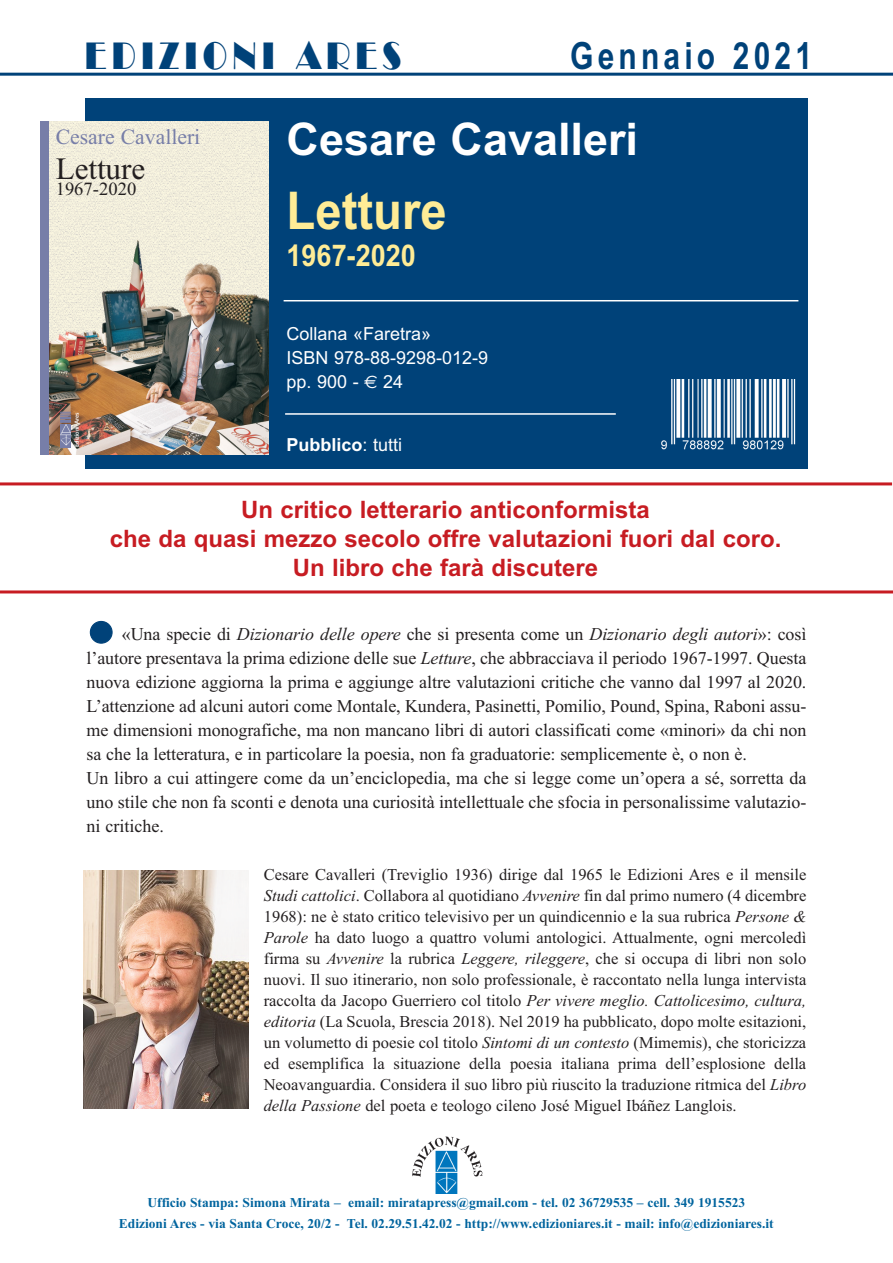
<style>
.page{position:relative;width:893px;height:1263px;background:#fff}
.page>*{position:absolute;margin:0;border:0;box-sizing:border-box;transform-origin:0 0}
.t1{font:700 52.5px "Arial";color:#ffec96;scale:.9 1}
.t2{font:700 45px "Arial";color:#fff}
.t3{font:37.5px "Broadway BT";letter-spacing:.175em;color:#004279;scale:.8 1}
.t4{font:700 37.5px "Arial";letter-spacing:.14em;color:#004279;scale:.8 1}
.t5{font:31.05px "Times New Roman";color:#231f20}
.t6{font:700 30px "Arial";color:#ffec96;scale:.9 1}
.t7{font:700 24px/28.8px "Arial";color:#c71c22;text-align:center}
.t8{font:21.75px "Times New Roman";color:#777ea8}
.t9{font:18.6px "Times New Roman";color:#231f20}
.t10{font:18px/24px "Times New Roman";letter-spacing:-.005em;color:#231f20}
.t11{font:18px/24px "Arial";color:#fff}
.t12{font:700 18px "Arial";color:#fff}
.t13{font:16.5px/21px "Times New Roman";color:#231f20;text-align:justify}
.t14{font:700 13.5px/20.7px "Times New Roman";color:#00649e;text-align:center}
.t15{font:5.85px "Humanist 531 BT Bold A";color:#fff}
.s1{font-family:"Euro Sans"}
.s2{font-weight:400}
.s3{color:#004279}
.s4{font-style:italic}
</style>
<div class="page">
<div style="left:85px;top:98px;width:723px;height:371px;background:#004279"></div>
<img style="left:412px;top:1136px;width:71px;height:41px">
<img style="left:434px;top:1150px;width:25px;height:44px">
<hr style="left:0;top:73px;width:893px;height:3px;background:#004279">
<hr style="left:285px;top:413px;width:331px;height:2px;background:#fff">
<img style="left:49px;top:121px;width:220px;height:333px">
<div style="left:41px;top:121px;width:8px;height:333px;background:#777ea8"></div>
<img style="left:60px;top:424px;width:11px;height:23px">
<svg style="left:60px;top:412px;width:11px;height:11px"></svg>
<img style="left:661px;top:380px;width:135px;height:70px">
<img style="left:83px;top:871px;width:166px;height:238px">
<hr style="left:284px;top:300px;width:514px;height:1px;background:#fff">
<hr style="left:0;top:482px;width:892px;height:3px;background:#c71c22">
<hr style="left:0;top:590px;width:893px;height:3px;background:#c71c22">
<h3 class="t3" style="left:85px;top:34px;width:398px">EDIZIONI ARES</h3>
<h3 class="t4" style="left:570px;top:34px;width:304px">Gennaio 2021</h3>
<h3 class="t8" style="left:56px;top:124px;width:146px">Cesare Cavalleri</h3>
<h3 class="t5" style="left:56px;top:150px;width:91px">Letture</h3>
<p class="t9" style="left:56px;top:177px;width:82px">1967-2020</p>
<p class="t15" style="left:73px;top:447px;width:36px;rotate:-90deg">Edizioni Ares</p>
<h2 class="t2" style="left:287px;top:113px;width:353px">Cesare Cavalleri</h2>
<h1 class="t1" style="left:287px;top:180px;width:179px">Letture</h1>
<h3 class="t6" style="left:287px;top:238px;width:145px">1967-2020</h3>
<p class="t11" style="left:287px;top:322px;width:203px">Collana «Faretra»<br>ISBN 978-88-9298-012-9 pp. 900 - <span class="s1">€</span> 24</p>
<p class="t12" style="left:287px;top:434px;width:117px">Pubblico<span class="s2">: tutti</span></p>
<h3 class="t7" style="left:110px;top:495px;width:673px">Un critico letterario anticonformista<br>che da quasi mezzo secolo offre valutazioni fuori dal coro.<br>Un libro che farà discutere</h3>
<p class="t10" style="left:87px;top:622px;width:721px"><span class="s3">●</span> «Una specie di <span class="s4">Dizionario delle opere</span> che si presenta come un <span class="s4">Dizionario degli autori</span>»: così l’autore presentava la prima edizione delle sue <span class="s4">Letture</span>, che abbracciava il periodo 1967-1997. Questa nuova edizione aggiorna la prima e aggiunge altre valutazioni critiche che vanno dal 1997 al 2020.<br>L’attenzione ad alcuni autori come Montale, Kundera, Pasinetti, Pomilio, Pound, Spina, Raboni assu&shy;me dimensioni monografiche, ma non mancano libri di autori classificati come «minori» da chi non sa che la letteratura, e in particolare la poesia, non fa graduatorie: semplicemente è, o non è.<br>Un libro a cui attingere come da un’enciclopedia, ma che si legge come un’opera a sé, sorretta da uno stile che non fa sconti e denota una curiosità intellettuale che sfocia in personalissime valutazio&shy;ni critiche.</p>
<p class="t13" style="left:264px;top:864px;width:544px">Cesare Cavalleri (Treviglio 1936) dirige dal 1965 le Edizioni Ares e il mensile <span class="s4">Studi cattolici</span>. Collabora al quotidiano <span class="s4">Avvenire</span> fin dal primo numero (4 dicembre 1968): ne è stato critico televisivo per un quindicennio e la sua rubrica <span class="s4">Persone &amp; Parole</span> ha dato luogo a quattro volumi antologici. Attualmente, ogni mercoledì firma su <span class="s4">Avvenire</span> la rubrica <span class="s4">Leggere, rileggere</span>, che si occupa di libri non solo nuovi. Il suo itinerario, non solo professionale, è raccontato nella lunga intervista raccolta da Jacopo Guerriero col titolo <span class="s4">Per vivere meglio. Cattolicesimo, cultura, editoria</span> (La Scuola, Brescia 2018). Nel 2019 ha pubblicato, dopo molte esitazioni, un volumetto di poesie col titolo <span class="s4">Sintomi di un contesto</span> (Mimemis), che storicizza ed esemplifica la situazione della poesia italiana prima dell’esplosione della Neoavanguardia. Considera il suo libro più riuscito la traduzione ritmica del <span class="s4">Libro della Passione</span> del poeta e teologo cileno José Miguel Ibáñez Langlois.</p>
<p class="t14" style="left:119px;top:1192px;width:656px">Ufficio Stampa: Simona Mirata – email: miratapress@gmail.com - tel. 02 36729535 – cell. 349 1915523<br>Edizioni Ares - via Santa Croce, 20/2 - Tel. 02.29.51.42.02 - http://www.edizioniares.it - mail: info@edizioniares.it</p>
</div>
